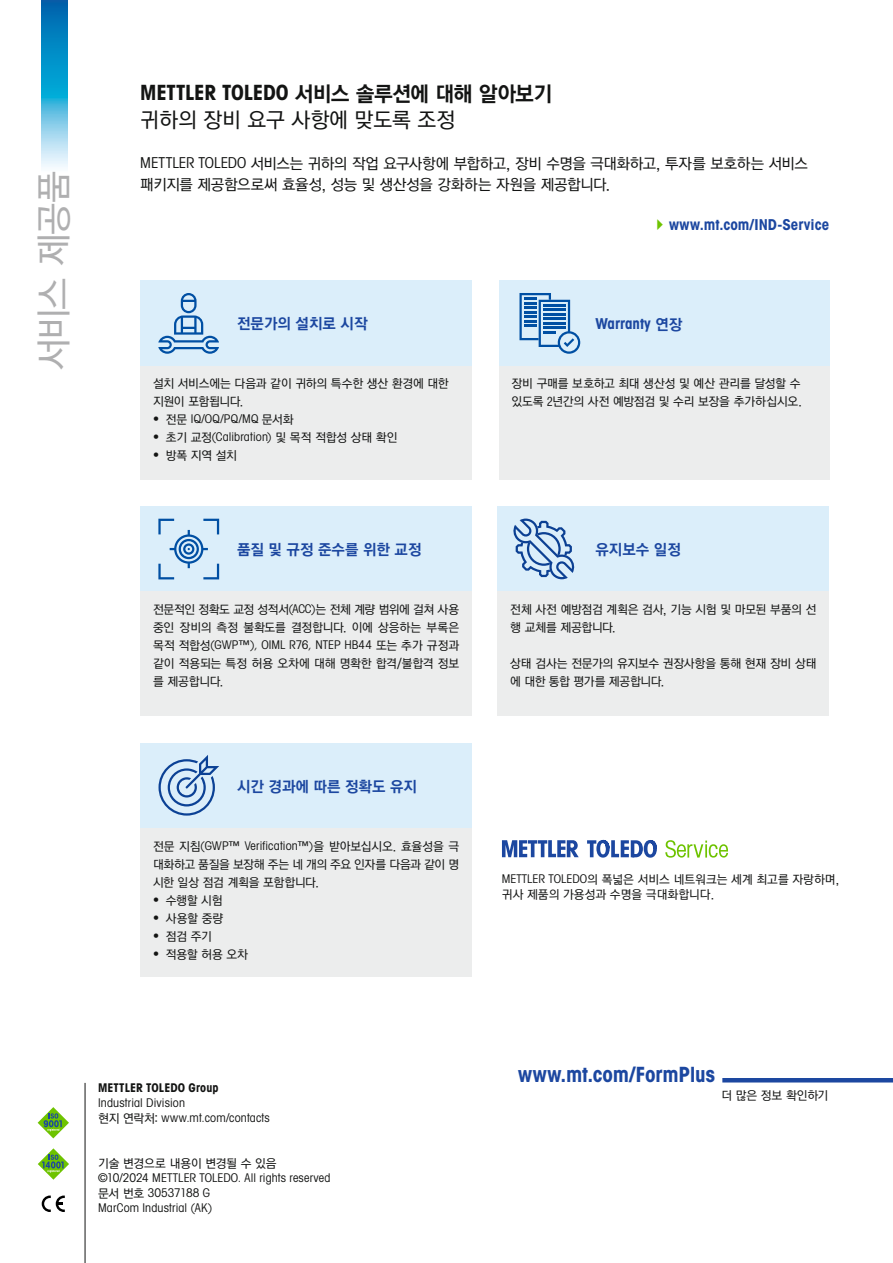
<style>
.page{position:relative;width:893px;height:1263px;background:#fff}
.page>*{position:absolute;margin:0;border:0;box-sizing:border-box;transform-origin:0 0}
.t1{font:36px "YDGO53";letter-spacing:-.035em;color:#afafb0}
.t2{font:21px "Avant Gardefor MT Bd";letter-spacing:-.01em;color:#131413}
.t3{font:21px "Avant Gardefor MT Bd";letter-spacing:-.005em;color:#1c47a0}
.t4{font:21px "YDGO53";color:#131413}
.t5{font:15px/21px "YDGO53";letter-spacing:-.025em;color:#131413}
.t6{font:15px "YDGO55";color:#1c47a0}
.t7{font:15px "Avant Gardefor MT Bd";color:#1c47a0}
.t8{font:12px/18px "YDGO53";letter-spacing:-.02em;color:#131413}
.t9{font:12px/15px "Avant Gardefor MT Bk";letter-spacing:.01em;color:#131413}
.t10{font:12px/15px "YDGO53";color:#131413}
.t11{font:12px "Avant Gardefor MT Bd";letter-spacing:.005em;color:#131413}
.s1{font-family:"YDGO55"}
.s2{font-family:"Avant Gardefor MT Bk"}
.s3{font-family:"YDGO53"}
</style>
<div class="page">
<hr style="left:722px;top:1078px;width:171px;height:4px;background:#1c47a0">
<hr style="left:85px;top:1083px;width:1px;height:180px;background:#131413">
<svg style="left:38px;top:1148px;width:31px;height:32px"></svg>
<svg style="left:38px;top:1107px;width:31px;height:31px"></svg>
<svg style="left:42px;top:1195px;width:23px;height:17px"></svg>
<svg style="left:665px;top:840px;width:63px;height:18px"></svg>
<svg style="left:502px;top:840px;width:77px;height:17px"></svg>
<svg style="left:587px;top:840px;width:70px;height:18px"></svg>
<div style="left:140px;top:281px;width:332px;height:85px;background:#dbeefa"></div>
<div style="left:140px;top:743px;width:332px;height:85px;background:#dbeefa"></div>
<div style="left:140px;top:506px;width:332px;height:86px;background:#dbeefa"></div>
<div style="left:499px;top:281px;width:330px;height:85px;background:#dbeefa"></div>
<div style="left:498px;top:506px;width:331px;height:86px;background:#dbeefa"></div>
<svg style="left:158px;top:293px;width:61px;height:61px"></svg>
<div style="left:140px;top:366px;width:332px;height:114px;background:#eceded"></div>
<div style="left:140px;top:828px;width:332px;height:149px;background:#eceded"></div>
<div style="left:140px;top:592px;width:332px;height:124px;background:#eceded"></div>
<div style="left:499px;top:366px;width:330px;height:113px;background:#eceded"></div>
<div style="left:498px;top:592px;width:331px;height:124px;background:#eceded"></div>
<svg style="left:519px;top:293px;width:61px;height:61px"></svg>
<svg style="left:159px;top:755px;width:60px;height:61px"></svg>
<svg style="left:513px;top:519px;width:61px;height:60px"></svg>
<svg style="left:158px;top:519px;width:61px;height:60px"></svg>
<svg style="left:42px;top:0;width:25px;height:167px;background:#3fa8d4"></svg>
<h1 class="t1" style="left:35px;top:370px;width:202px;rotate:-90deg">서비스 제공품</h1>
<h2 class="t2" style="left:140px;top:79px;width:414px">METTLER TOLEDO <span class="s1">서비스 솔루션에 대해 알아보기</span></h2>
<h2 class="t4" style="left:140px;top:109px;width:316px">귀하의 장비 요구 사항에 맞도록 조정</h2>
<p class="t5" style="left:140px;top:154px;width:669px"><span class="s2">METTLER TOLEDO</span> 서비스는 귀하의 작업 요구사항에 부합하고, 장비 수명을 극대화하고, 투자를 보호하는 서비스 패키지를 제공함으로써 효율성, 성능 및 생산성을 강화하는 자원을 제공합니다.</p>
<p class="t7" style="left:669px;top:215px;width:162px">www.mt.com/IND-Service</p>
<p class="t6" style="left:237px;top:316px;width:132px">전문가의 설치로 시작</p>
<p class="t8" style="left:153px;top:375px;width:297px">설치 서비스에는 다음과 같이 귀하의 특수한 생산 환경에 대한 지원이 포함됩니다.</p>
<p class="t9" style="left:153px;top:410px;width:142px">• <span class="s3">전문</span> IQ/OQ/PQ/MQ <span class="s3">문서화</span></p>
<p class="t9" style="left:153px;top:428px;width:246px">• <span class="s3">초기 교정</span>(Calibration) <span class="s3">및 목적 적합성 상태 확인</span></p>
<p class="t8" style="left:153px;top:447px;width:85px"><span class="s2">•</span> 방폭 지역 설치</p>
<p class="t6" style="left:237px;top:542px;width:186px">품질 및 규정 준수를 위한 교정</p>
<p class="t8" style="left:153px;top:601px;width:308px">전문적인 정확도 교정 성적서<span class="s2">(ACC)</span>는 전체 계량 범위에 걸쳐 사용 중인 장비의 측정 불확도를 결정합니다. 이에 상응하는 부록은</p>
<p class="t9" style="left:153px;top:637px;width:308px"><span class="s3">목적 적합성</span>(GWP™), OIML R76, NTEP HB44 <span class="s3">또는 추가 규정과</span></p>
<p class="t8" style="left:153px;top:655px;width:308px">같이 적용되는 특정 허용 오차에 대해 명확한 합격/불합격 정보 를 제공합니다.</p>
<p class="t6" style="left:237px;top:779px;width:181px">시간 경과에 따른 정확도 유지</p>
<p class="t9" style="left:153px;top:838px;width:308px"><span class="s3">전문 지침</span>(GWP™ Verification™)<span class="s3">을 받아보십시오. 효율성을 극</span></p>
<p class="t8" style="left:153px;top:856px;width:308px">대화하고 품질을 보장해 주는 네 개의 주요 인자를 다음과 같이 명 시한 일상 점검 계획을 포함합니다.</p>
<p class="t8" style="left:153px;top:892px;width:71px"><span class="s2">•</span> 수행할 시험</p>
<p class="t8" style="left:153px;top:910px;width:72px"><span class="s2">•</span> 사용할 중량</p>
<p class="t8" style="left:153px;top:928px;width:60px"><span class="s2">•</span> 점검 주기</p>
<p class="t8" style="left:153px;top:946px;width:97px"><span class="s2">•</span> 적용할 허용 오차</p>
<p class="t7" style="left:595px;top:314px;width:89px">Warranty <span class="s1">연장</span></p>
<p class="t8" style="left:511px;top:375px;width:292px">장비 구매를 보호하고 최대 생산성 및 예산 관리를 달성할 수 있도록 2년간의 사전 예방점검 및 수리 보장을 추가하십시오.</p>
<p class="t6" style="left:595px;top:542px;width:87px">유지보수 일정</p>
<p class="t8" style="left:510px;top:601px;width:308px">전체 사전 예방점검 계획은 검사, 기능 시험 및 마모된 부품의 선 행 교체를 제공합니다.</p>
<p class="t8" style="left:510px;top:655px;width:308px">상태 검사는 전문가의 유지보수 권장사항을 통해 현재 장비 상태 에 대한 통합 평가를 제공합니다.</p>
<p class="t10" style="left:502px;top:873px;width:339px"><span class="s2">METTLER TOLEDO</span>의 폭넓은 서비스 네트워크는 세계 최고를 자랑하며, 귀사 제품의 가용성과 수명을 극대화합니다.</p>
<p class="t11" style="left:98px;top:1080px;width:122px">METTLER TOLEDO Group</p>
<p class="t9" style="left:98px;top:1095px;width:173px">Industrial Division<br><span class="s3">현지 연락처:</span> www.mt.com/contacts</p>
<p class="t8" style="left:98px;top:1155px;width:180px">기술 변경으로 내용이 변경될 수 있음</p>
<p class="t9" style="left:98px;top:1170px;width:234px">©10/2024 METTLER TOLEDO. All rights reserved <span class="s3">문서 번호</span> 30537188 G<br>MarCom Industrial (AK)</p>
<h2 class="t3" style="left:518px;top:1061px;width:198px">www.mt.com/FormPlus</h2>
<p class="t8" style="left:721px;top:1087px;width:108px">더 많은 정보 확인하기</p>
</div>
